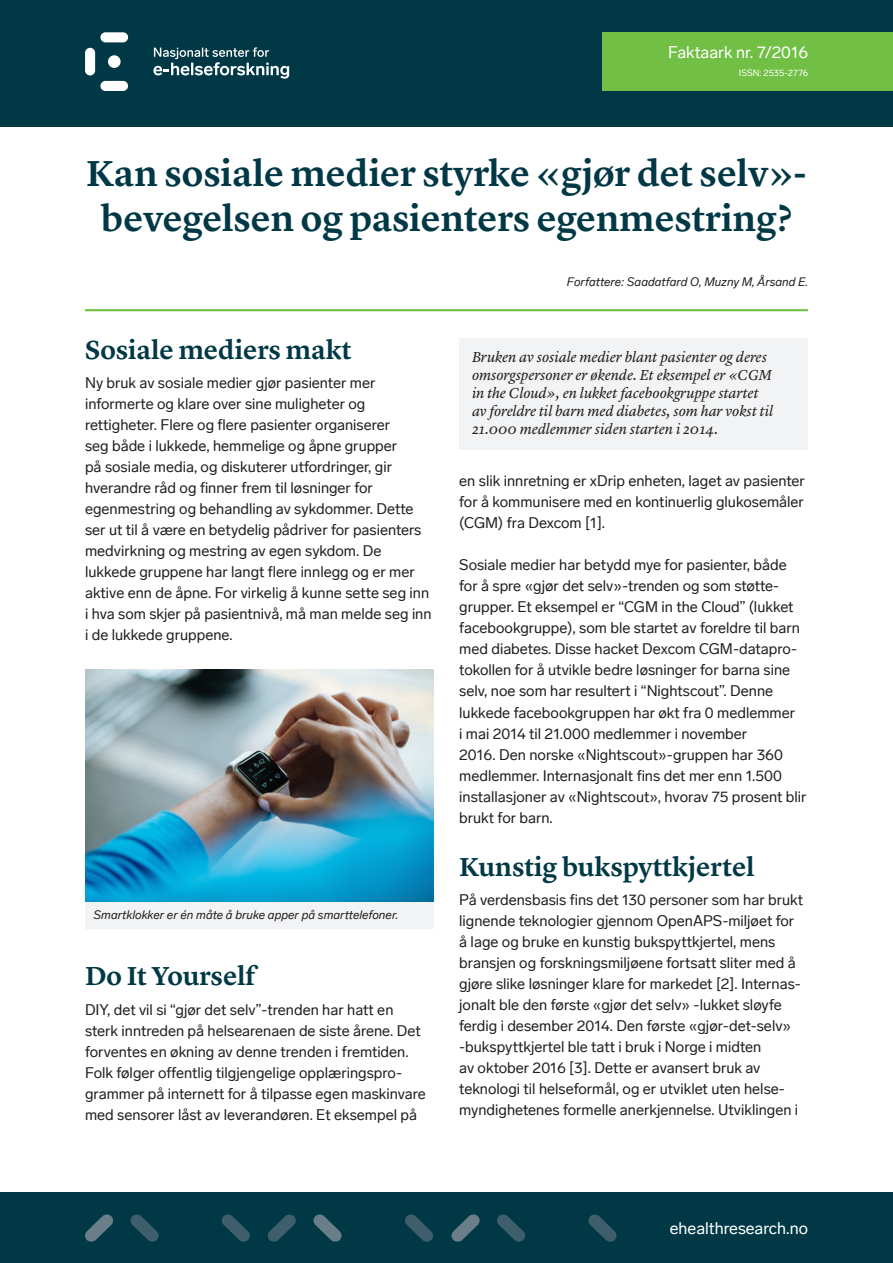
<style>
.page{position:relative;width:893px;height:1263px;background:#fff}
.page>*{position:absolute;margin:0;border:0;box-sizing:border-box;transform-origin:0 0}
.Tittel{font:600 37.5px/45px "Lyon Text";color:#003845;text-align:center}
.Overskrift_H1{font:600 27px "Lyon Text";color:#003845}
.Dekortekst_hvit{font:16.5px "Lab Grotesque";color:#fff}
.Brødtekst{font:15px/21px "Lab Grotesque";color:#231f20}
.Faktaboks{font:italic 15px/18px "Lyon Text";letter-spacing:-.005em;color:#231f20}
.Bilde-_og_figurtekst{font:italic 12px "Lab Grotesque";color:#231f20}
.Forfattere{font:italic 12px "Lab Grotesque";color:#231f20}
.ISSN{font:9px "Lab Grotesque";color:#fff}
</style>
<div class="page">
<div style="left:0;top:0;width:893px;height:126px;background:#003845"></div>
<div style="left:0;top:1193px;width:893px;height:70px;background:#003845"></div>
<div style="left:100px;top:32px;width:28px;height:10px;background:#fff;border-radius:5px"></div>
<div style="left:108px;top:55px;width:13px;height:13px;background:#fff;border-radius:50%"></div>
<div style="left:100px;top:81px;width:28px;height:10px;background:#fff;border-radius:5px"></div>
<div style="left:85px;top:48px;width:10px;height:27px;background:#fff;border-radius:5px"></div>
<svg style="left:153px;top:47px;width:136px;height:32px"></svg>
<div style="left:602px;top:32px;width:291px;height:59px;background:#71bf44"></div>
<svg style="left:405px;top:1214px;width:28px;height:28px"></svg>
<svg style="left:313px;top:1214px;width:29px;height:28px"></svg>
<svg style="left:130px;top:1214px;width:29px;height:28px"></svg>
<svg style="left:222px;top:1214px;width:28px;height:28px"></svg>
<svg style="left:267px;top:1214px;width:29px;height:28px"></svg>
<svg style="left:85px;top:1214px;width:28px;height:28px"></svg>
<svg style="left:497px;top:1214px;width:28px;height:28px"></svg>
<svg style="left:451px;top:1214px;width:29px;height:28px"></svg>
<svg style="left:588px;top:1214px;width:29px;height:28px"></svg>
<hr style="left:85px;top:309px;width:723px;height:2px;background:#71bf44">
<div style="left:459px;top:338px;width:349px;height:112px;background:#f2f3f4"></div>
<div style="left:85px;top:901px;width:349px;height:28px;background:#f2f3f4"></div>
<img style="left:85px;top:669px;width:349px;height:233px">
<p class="Dekortekst_hvit" style="left:668px;top:43px;width:142px">Faktaark nr. 7/2016</p>
<p class="ISSN" style="left:739px;top:67px;width:71px">ISSN: 2535-2776</p>
<p class="Tittel" style="left:86px;top:148px;width:722px">Kan sosiale medier styrke «gjør det selv»- bevegelsen og pasienters egenmestring?</p>
<p class="Forfattere" style="left:567px;top:274px;width:243px">Forfattere: Saadatfard O, Muzny M, Årsand E.</p>
<p class="Overskrift_H1" style="left:85px;top:329px;width:268px">Sosiale mediers makt</p>
<p class="Brødtekst" style="left:85px;top:372px;width:348px">Ny bruk av sosiale medier gjør pasienter mer informerte og klare over sine muligheter og rettigheter. Flere og flere pasienter organiserer<br>seg både i lukkede, hemmelige og åpne grupper<br>på sosiale media, og diskuterer utfordringer, gir hverandre råd og finner frem til løsninger for egenmestring og behandling av sykdommer. Dette ser ut til å være en betydelig pådriver for pasienters medvirkning og mestring av egen sykdom. De lukkede gruppene har langt flere innlegg og er mer aktive enn de åpne. For virkelig å kunne sette seg inn i hva som skjer på pasientnivå, må man melde seg inn i de lukkede gruppene.</p>
<p class="Bilde-_og_figurtekst" style="left:94px;top:908px;width:306px">Smartklokker er én måte å bruke apper på smarttelefoner.</p>
<p class="Overskrift_H1" style="left:85px;top:955px;width:172px">Do It Yourself</p>
<p class="Brødtekst" style="left:85px;top:999px;width:342px">DIY, det vil si “gjør det selv”-trenden har hatt en sterk inntreden på helsearenaen de siste årene. Det forventes en økning av denne trenden i fremtiden.<br>Folk følger offentlig tilgjengelige opplæringspro&shy;grammer på internett for å tilpasse egen maskinvare med sensorer låst av leverandøren. Et eksempel på</p>
<p class="Faktaboks" style="left:472px;top:347px;width:303px">Bruken av sosiale medier blant pasienter og deres omsorgspersoner er økende. Et eksempel er «CGM in the Cloud», en lukket facebookgruppe startet av foreldre til barn med diabetes, som har vokst til 21.000 medlemmer siden starten i 2014.</p>
<p class="Brødtekst" style="left:459px;top:471px;width:347px;text-align:justify">en slik innretning er xDrip enheten, laget av pasienter for å kommunisere med en kontinuerlig glukosemåler (CGM) fra Dexcom [1].</p>
<p class="Brødtekst" style="left:459px;top:555px;width:349px">Sosiale medier har betydd mye for pasienter, både for å spre «gjør det selv»-trenden og som støtte&shy;grupper. Et eksempel er “CGM in the Cloud” (lukket facebookgruppe), som ble startet av foreldre til barn med diabetes. Disse hacket Dexcom CGM-datapro&shy;tokollen for å utvikle bedre løsninger for barna sine selv, noe som har resultert i “Nightscout”. Denne lukkede facebookgruppen har økt fra 0 medlemmer<br>i mai 2014 til 21.000 medlemmer i november<br>2016. Den norske «Nightscout»-gruppen har 360 medlemmer. Internasjonalt fins det mer enn 1.500 installasjoner av «Nightscout», hvorav 75 prosent blir brukt for barn.</p>
<p class="Overskrift_H1" style="left:459px;top:846px;width:297px">Kunstig bukspyttkjertel</p>
<p class="Brødtekst" style="left:459px;top:890px;width:345px">På verdensbasis fins det 130 personer som har brukt lignende teknologier gjennom OpenAPS-miljøet for å lage og bruke en kunstig bukspyttkjertel, mens bransjen og forskningsmiljøene fortsatt sliter med å gjøre slike løsninger klare for markedet [2]. Internas&shy;jonalt ble den første «gjør det selv» -lukket sløyfe ferdig i desember 2014. Den første «gjør-det-selv» -bukspyttkjertel ble tatt i bruk i Norge i midten<br>av oktober 2016 [3]. Dette er avansert bruk av teknologi til helseformål, og er utviklet uten helse&shy;myndighetenes formelle anerkjennelse. Utviklingen i</p>
<p class="Dekortekst_hvit" style="left:670px;top:1219px;width:140px">ehealthresearch.no</p>
</div>
